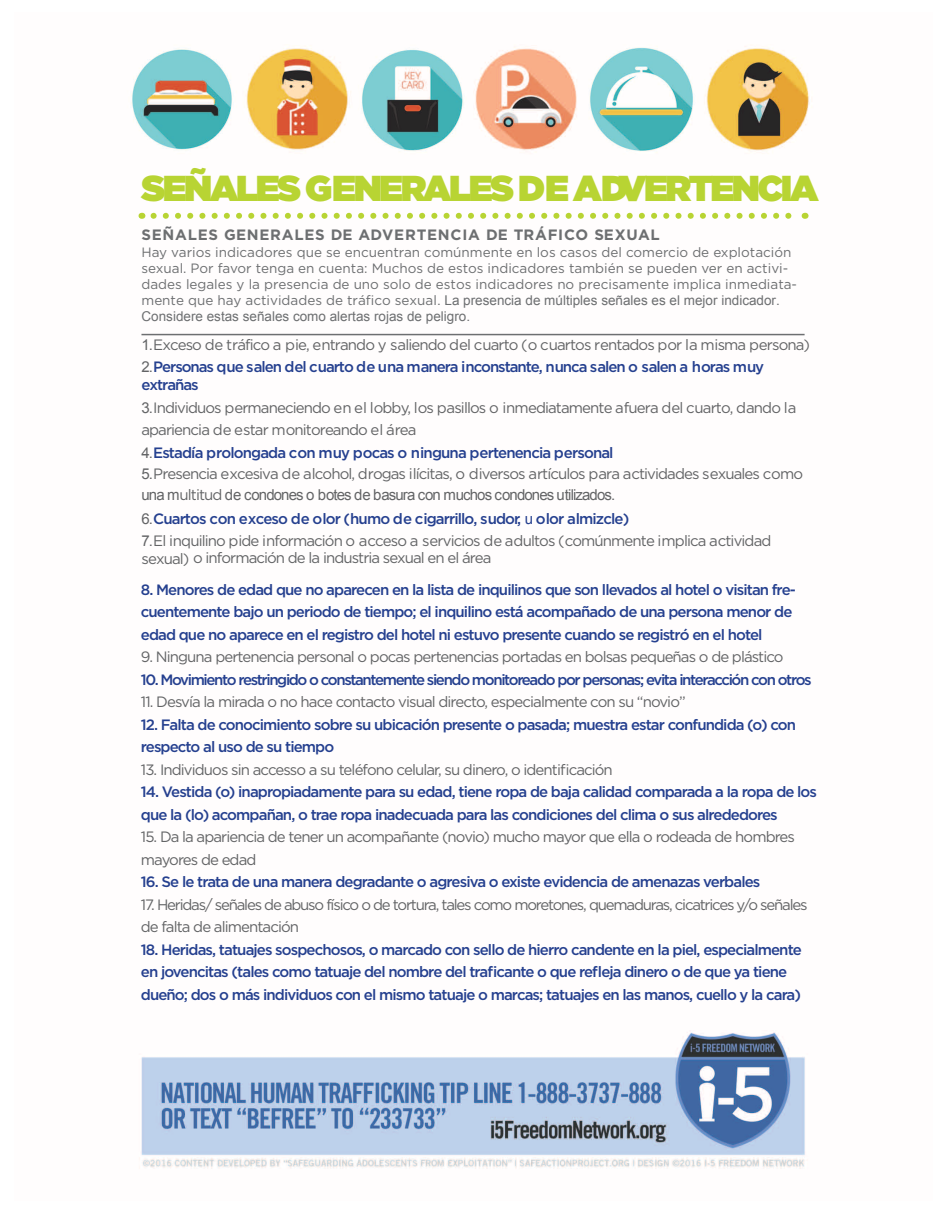
<style>
.page{position:relative;width:945px;height:1215px;background:#fff}
.page>*{position:absolute;margin:0;border:0;box-sizing:border-box;transform-origin:0 0}
.t1{font:900 36px "Gotham";letter-spacing:-.07em;color:#b8d433}
.t2{font:15px/22.5px "Gotham";letter-spacing:-.06em;color:#636466}
.t3{font:500 15px/22.5px "Gotham";letter-spacing:-.06em;color:#25408f}
.t4{font:15px/22.5px "Gotham";letter-spacing:-.08em;color:#636466}
.t5{font:500 15px "Gotham";letter-spacing:-.09em;color:#25408f}
.t6{font:15px "Arial";letter-spacing:-.06em;color:#636466}
.t7{font:700 15px "Gotham";letter-spacing:.05em;color:#6d6f71}
.t8{font:13.5px/16px "Gotham";color:#6d6f71}
.t9{font:13.5px/16px "Arial";color:#6d6f71}
.s1{font-family:"Gotham"}
.s2{font-family:"Arial"}
.s3{font-weight:500;color:#25408f}
.s4{font-family:"Arial";color:#25408f}
</style>
<div class="page">
<img style="left:131px;top:46px;width:681px;height:1123px">
<hr style="left:141px;top:334px;width:664px;height:1px;background:#6d6f71">
<svg style="left:154px;top:213px;width:645px;height:6px"></svg>
<h1 class="t1" style="left:141px;top:168px;width:679px">SEÑALES GENERALES DE ADVERTENCIA</h1>
<p class="t7" style="left:141px;top:226px;width:520px">SEÑALES GENERALES DE ADVERTENCIA DE TRÁFICO SEXUAL</p>
<p class="t8" style="left:141px;top:244px;width:657px">Hay varios indicadores que se encuentran comúnmente en los casos del comercio de explotación sexual. Por favor tenga en cuenta: Muchos de estos indicadores también se pueden ver en activi&shy;dades legales y la presencia de uno solo de estos indicadores no precisamente implica inmediata-</p>
<p class="t9" style="left:141px;top:293px;width:640px"><span class="s1">mente que hay actividades de tráfico sexual</span>. La presencia de múltiples señales es el mejor indicador.<br>Considere estas señales como alertas rojas de peligro.</p>
<p class="t2" style="left:141px;top:333px;width:670px"><span class="s2">1.</span>Exceso de tráfico a pie, entrando y saliendo del cuarto (o cuartos rentados por la misma persona)<br><span class="s2">2.</span><span class="s3">Personas que salen del cuarto de una manera inconstante, nunca salen o salen a horas muy</span></p>
<p class="t2" style="left:141px;top:373px;width:656px"><span class="s3">extrañas<br></span><span class="s2">3.</span>Individuos permaneciendo en el lobby, los pasillos o inmediatamente afuera del cuarto, dando la apariencia de estar monitoreando el área<br><span class="s2">4.</span><span class="s3">Estadía prolongada con muy pocas o ninguna pertenencia personal</span></p>
<p class="t2" style="left:141px;top:462px;width:663px"><span class="s2">5.</span>Presencia excesiva de alcohol, drogas ilícitas, o diversos artículos para actividades sexuales como</p>
<p class="t6" style="left:141px;top:485px;width:475px">una m<span class="s1">ultitud</span> de condones o botes de basura con muchos condones utilizados.</p>
<p class="t2" style="left:141px;top:507px;width:631px"><span class="s2">6.</span><span class="s3">Cuartos con exceso de olor (humo de cigarrillo, sudor,</span> <span class="s4">u</span> <span class="s3">olor almizcle)<br></span><span class="s2">7.</span>El inquilino pide información o acceso a servicios de adultos (comúnmente implica actividad</p>
<p class="t2" style="left:141px;top:546px;width:351px">sexual) o información de la industria sexual en el área</p>
<p class="t3" style="left:141px;top:578px;width:657px">8. Menores de edad que no aparecen en la lista de inquilinos que son llevados al hotel o visitan fre&shy;cuentemente bajo un periodo de tiempo; el inquilino está acompañado de una persona menor de edad que no aparece en el registro del hotel ni estuvo presente cuando se registró en el hotel</p>
<p class="t2" style="left:141px;top:646px;width:644px">9. Ninguna pertenencia personal o pocas pertenencias portadas en bolsas pequeñas o de plástico</p>
<p class="t5" style="left:141px;top:671px;width:672px">10. Movimiento restringido o constantemente siendo monitoreado por personas; evita interacción con otros</p>
<p class="t2" style="left:141px;top:691px;width:546px">11. Desvía la mirada o no hace contacto visual directo, especialmente con su “novio”</p>
<p class="t3" style="left:141px;top:713px;width:657px">12. Falta de conocimiento sobre su ubicación presente o pasada; muestra estar confundida (o) con respecto al uso de su tiempo</p>
<p class="t2" style="left:141px;top:758px;width:474px">13. Individuos sin accesso a su teléfono celular, su dinero, o identificación</p>
<p class="t3" style="left:141px;top:780px;width:678px">14. Vestida (o) inapropiadamente para su edad, tiene ropa de baja calidad comparada a la ropa de los que la (lo) acompañan, o trae ropa inadecuada para las condiciones del clima o sus alrededores</p>
<p class="t2" style="left:141px;top:826px;width:656px">15. Da la apariencia de tener un acompañante (novio) mucho mayor que ella o rodeada de hombres mayores de edad</p>
<p class="t3" style="left:141px;top:870px;width:621px">16. Se le trata de una manera degradante o agresiva o existe evidencia de amenazas verbales</p>
<p class="t4" style="left:141px;top:893px;width:668px">17. Heridas/ señales de abuso físico o de tortura, tales como moretones, quemaduras, cicatrices y/o señales de falta de alimentación</p>
<p class="t3" style="left:141px;top:938px;width:662px">18. Heridas, tatuajes sospechosos, o marcado con sello de hierro candente en la piel, especialmente en jovencitas (tales como tatuaje del nombre del traficante o que refleja dinero o de que ya tiene dueño; dos o más individuos con el mismo tatuaje o marcas; tatuajes en las manos, cuello y la cara)</p>
</div>
